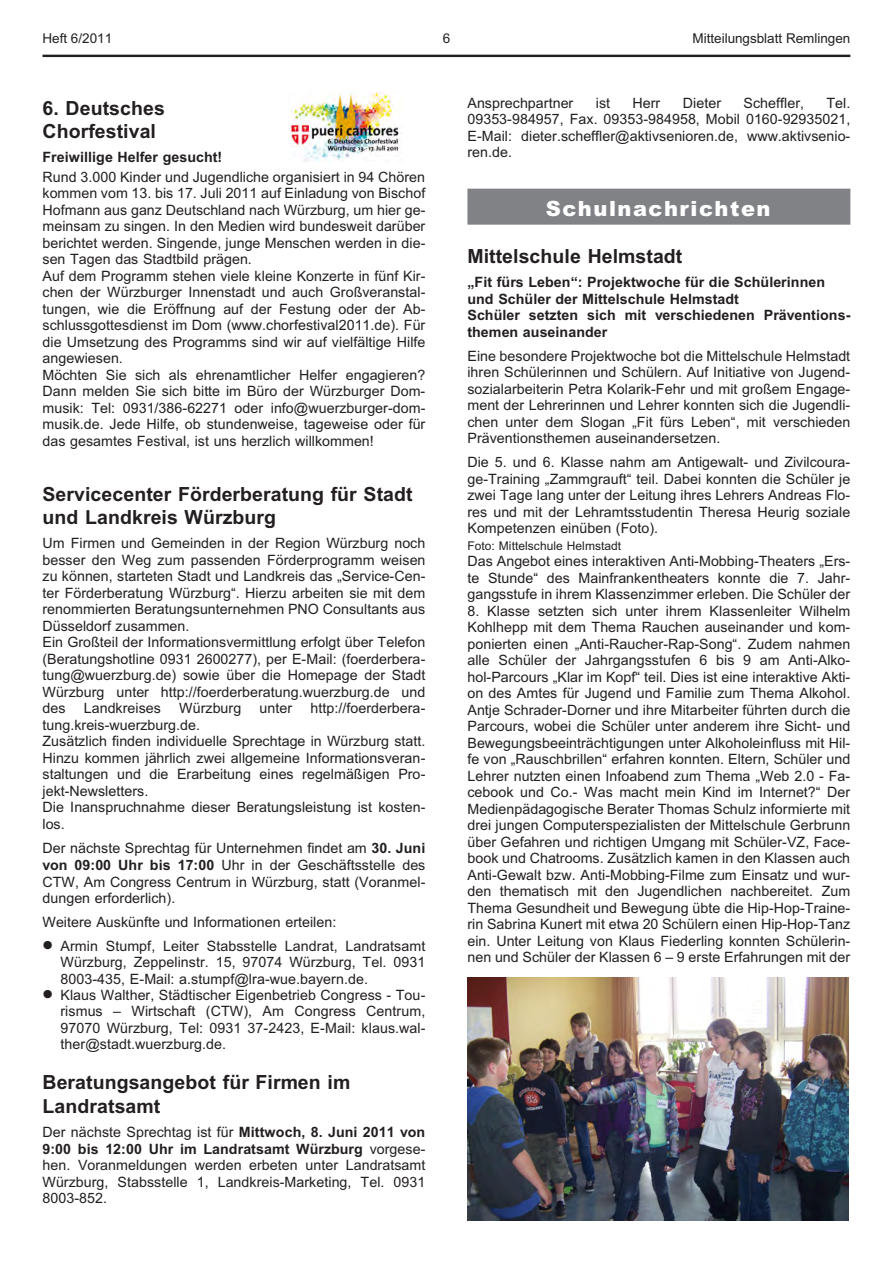
<style>
.page{position:relative;width:894px;height:1263px;background:#fff}
.page>*{position:absolute;margin:0;border:0;box-sizing:border-box;transform-origin:0 0}
.t1{font:900 21px "Arial";letter-spacing:.07em;color:#fff}
.t2{font:700 19.5px/23.5px "Arial";letter-spacing:.005em;color:#231f20}
.t3{font:14.25px/16.5px "Arial";letter-spacing:.005em;color:#231f20;text-align:justify}
.t4{font:700 14.25px/16.5px "Arial";letter-spacing:.005em;color:#231f20}
.t5{font:13.5px "Arial";letter-spacing:-.005em;color:#231f20}
.t6{font:12px "Arial";letter-spacing:.005em;color:#231f20}
.s1{font-weight:700}
.s2{font-family:"Times New Roman";font-weight:700;font-size:30px}
</style>
<div class="page">
<div style="left:467px;top:189px;width:383px;height:36px;background:#808285"></div>
<hr style="left:43px;top:55px;width:807px;height:2px;background:#231f20">
<img style="left:289px;top:91px;width:113px;height:70px">
<img style="left:467px;top:978px;width:382px;height:242px">
<p class="t5" style="left:43px;top:33px;width:71px">Heft 6/2011</p>
<p class="t5" style="left:443px;top:33px;width:9px">6</p>
<p class="t5" style="left:693px;top:33px;width:159px">Mitteilungsblatt Remlingen</p>
<h2 class="t2" style="left:43px;top:98px;width:124px">6. Deutsches<br>Chorfestival</h2>
<p class="t4" style="left:43px;top:150px;width:181px">Frei wil li ge Hel fer ge sucht!</p>
<p class="t3" style="left:43px;top:170px;width:384px;text-align:left">Rund 3.000 Kin der und Ju gend li che or ga ni siert in 94 Chö ren kom men vom 13. bis 17. Juli 2011 auf Ein la dung von Bi schof Hof mann aus ganz Deutsch land nach Würz burg, um hier ge - mein sam zu sin gen. In den Me dien wird bun des weit da rü ber be rich tet wer den. Sin gen de, jun ge Men schen wer den in die - sen Ta gen das Stadt bild prä gen.<br>Auf dem Pro gramm ste hen vie le klei ne Kon zer te in fünf Kir - chen der Würz bur ger In nens tadt und auch Groß ver an stal - tun gen, wie die Er öff nung auf der Fes tung oder der Ab - schluss got tes dienst im Dom (www.chor fes ti val2011.de). Für die Um set zung des Pro gramms sind wir auf vielfäl ti ge Hil fe an ge wie sen.<br>Möch ten Sie sich als eh ren amt li cher Hel fer en ga gie ren?<br>Dann mel den Sie sich bit te im Büro der Würz bur ger Dom&shy;mu sik: Tel: 0931/386-62271 oder info@wu erz bur ger-dom - mu sik.de. Jede Hil fe, ob stun den wei se, ta ge wei se oder für das ge sam tes Fes ti val, ist uns herz lich will kom men!</p>
<h2 class="t2" style="left:43px;top:484px;width:372px">Servicecenter Förderberatung für Stadt und Landkreis Würzburg</h2>
<p class="t3" style="left:43px;top:536px;width:385px;text-align:left">Um Fir men und Ge mein den in der Re gi on Würz burg noch bes ser den Weg zum pas sen den För der pro gramm wei sen zu kön nen, star te ten Stadt und Land kreis das „Ser vi ce-Cen - ter För der be ra tung Würz burg“. Hier zu ar bei ten sie mit dem re nom mier ten Be ra tungs un ter neh men PNO Con sul tants aus Düs sel dorf zu sam men.<br>Ein Groß teil der In for ma tions ver mitt lung er folgt über Te le fon (Be ra tungs hot li ne 0931 2600277), per E-Mail: (fo er der be ra - tung@wu erz burg.de) so wie über die Ho me pa ge der Stadt Würz burg un ter http://fo er der be ra tung.wu erz burg.de und des</p>
<p class="t3" style="left:84px;top:701px;width:79px">Land krei ses</p>
<p class="t3" style="left:179px;top:701px;width:64px">Würz burg</p>
<p class="t3" style="left:260px;top:701px;width:34px">un ter</p>
<p class="t3" style="left:311px;top:701px;width:116px">http://fo er der be ra -</p>
<p class="t3" style="left:43px;top:718px;width:384px;text-align:left">tung.kreis-wu erz burg.de.<br>Zu sätz lich fin den in di vi du el le Sprech ta ge in Würz burg statt.<br>Hin zu kom men jähr lich zwei all ge mei ne In for ma tions ver an - stal tun gen und die Er ar bei tung ei nes re gel mä ßi gen Pro - jekt-Newslet ters.<br>Die In an spruch nah me die ser Be ra tungs lei stung ist kos ten - los.</p>
<p class="t3" style="left:43px;top:841px;width:384px">Der nächs te Sprech tag für Un ter neh men fin det am <span class="s1">30. Juni von 09:00 Uhr bis 17:00</span> Uhr in der Ge schäfts stel le des CTW, Am Con gress Cen trum in Würz burg, statt (Vor an mel - dun gen er for der lich).</p>
<p class="t3" style="left:43px;top:915px;width:295px">Wei te re Aus künf te und In for ma tio nen er tei len:</p>
<p class="t3" style="left:61px;top:939px;width:366px;text-indent:-18px"><span class="s2">•</span> Ar min Stumpf, Lei ter Stabs stel le Land rat, Land rats amt Würz burg, Zep pe linstr. 15, 97074 Würz burg, Tel. 0931<br>8003-435, E-Mail: a.stumpf@lra-wue.bay ern.de.</p>
<p class="t3" style="left:61px;top:988px;width:366px;text-indent:-18px"><span class="s2">•</span> Klaus Wal ther, Städ ti scher Ei gen be trieb Con gress - Tou - ris mus – Wirt schaft (CTW), Am Con gress Cen trum, 97070 Würz burg, Tel: 0931 37-2423, E-Mail: klaus.wal&shy;ther@stadt.wu erz burg.de.</p>
<h2 class="t2" style="left:43px;top:1072px;width:309px">Beratungsangebot für Firmen im<br>Landratsamt</h2>
<p class="t3" style="left:43px;top:1125px;width:384px">Der nächs te Sprech tag ist für <span class="s1">Mitt woch, 8. Juni 2011 von 9:00 bis 12:00 Uhr im Land rats amt Würz burg</span> vor ge se - hen. Vor an mel dun gen wer den er be ten un ter Land rats amt Würz burg, Stabs stel le 1, Land kreis-Mar ke ting, Tel. 0931<br>8003-852.</p>
<p class="t3" style="left:467px;top:96px;width:107px">An sprech part ner</p>
<p class="t3" style="left:596px;top:96px;width:16px">ist</p>
<p class="t3" style="left:633px;top:96px;width:29px">Herr</p>
<p class="t3" style="left:683px;top:96px;width:40px">Die ter</p>
<p class="t3" style="left:744px;top:96px;width:62px">Scheff ler,</p>
<p class="t3" style="left:467px;top:96px;width:384px;text-indent:359px">Tel.<br>09353-984957, Fax. 09353-984958, Mo bil 0160-92935021, E-Mail: die ter.scheff ler@ak tiv se nio ren.de, www.ak tiv se nio - ren.de.</p>
<h1 class="t1" style="left:546px;top:201px;width:226px">Schulnachrichten</h1>
<h2 class="t2" style="left:467px;top:247px;width:217px">Mittelschule Helmstadt</h2>
<p class="t4" style="left:467px;top:276px;width:384px">„Fit fürs Le ben“: Pro jekt wo che für die Schü le rin nen und Schü ler der Mit tel schu le Helms tadt<br>Schü ler setz ten sich mit ver schie de nen Prä ven tions&shy;the men aus ein an der</p>
<p class="t3" style="left:467px;top:349px;width:384px">Eine be son de re Pro jekt wo che bot die Mit tel schu le Helms tadt ih ren Schü le rin nen und Schü lern. Auf In itia ti ve von Ju gend - so zial ar bei te rin Pe tra Ko la rik-Fehr und mit gro ßem En ga ge - ment der Leh re rin nen und Leh rer konn ten sich die Ju gend li - chen un ter dem Slo gan „Fit fürs Le ben“, mit ver schie den Prä ven tions the men aus ein an ders et zen.</p>
<p class="t3" style="left:467px;top:456px;width:384px">Die 5. und 6. Klas se nahm am An ti ge walt- und Zi vil cou ra - ge-Trai ning „Zamm grauft“ teil. Da bei konn ten die Schü ler je zwei Tage lang un ter der Lei tung ih res Leh rers An dre as Flo - res und mit der Lehr amts stu den tin The re sa Heu rig so zia le Kom pe ten zen ein üben (Foto).</p>
<p class="t6" style="left:467px;top:541px;width:155px">Foto: Mit tel schu le Helms tadt</p>
<p class="t3" style="left:467px;top:555px;width:384px">Das An ge bot ei nes in ter ak ti ven Anti-Mob bing-Thea ters „Ers - te Stun de“ des Main fran ken thea ters konn te die 7. Jahr - gangs stu fe in ih rem Klas sen zim mer er le ben. Die Schü ler der</p>
<p class="t3" style="left:467px;top:604px;width:384px">8. Klas se setz ten sich un ter ih rem Klas sen lei ter Wil helm Kohl hepp mit dem The ma Rau chen aus ein an der und kom - po nier ten ei nen „Anti-Rau cher-Rap-Song“. Zu dem nah men alle Schü ler der Jahr gangs stu fen 6 bis 9 am Anti-Al ko - hol-Par cours „Klar im Kopf“ teil. Dies ist eine in ter ak ti ve Ak ti - on des Am tes für Ju gend und Fa mi lie zum The ma Al ko hol.<br>Ant je Schra der-Dor ner und ihre Mit ar bei ter führ ten durch die Par cours, wo bei die Schü ler un ter an de rem ihre Sicht- und Be we gungs be ein träch ti gun gen un ter Al ko hol ein fluss mit Hil - fe von „Rausch bril len“ er fah ren konn ten. El tern, Schü ler und Leh rer nutz ten ei nen In fo abend zum The ma „Web 2.0 - Fa - ce book und Co.- Was macht mein Kind im In ter net?“ Der Me dien päd ago gi sche Be ra ter Tho mas Schulz in for mier te mit drei jun gen Com pu ter spe zia lis ten der Mit tel schu le Ger brunn über Ge fah ren und rich ti gen Um gang mit Schü ler-VZ, Fa ce - book und Cha trooms. Zu sätz lich ka men in den Klas sen auch Anti-Ge walt bzw. Anti-Mob bing-Fil me zum Ein satz und wur - den the ma tisch mit den Ju gend li chen nach be rei tet. Zum The ma Ge sund heit und Be we gung übte die Hip-Hop-Trai ne - rin Sa bri na Ku nert mit etwa 20 Schü lern ei nen Hip-Hop-Tanz ein. Un ter Lei tung von Klaus Fie der ling konn ten Schü le rin - nen und Schü ler der Klas sen 6 – 9 ers te Er fah run gen mit der</p>
</div>
